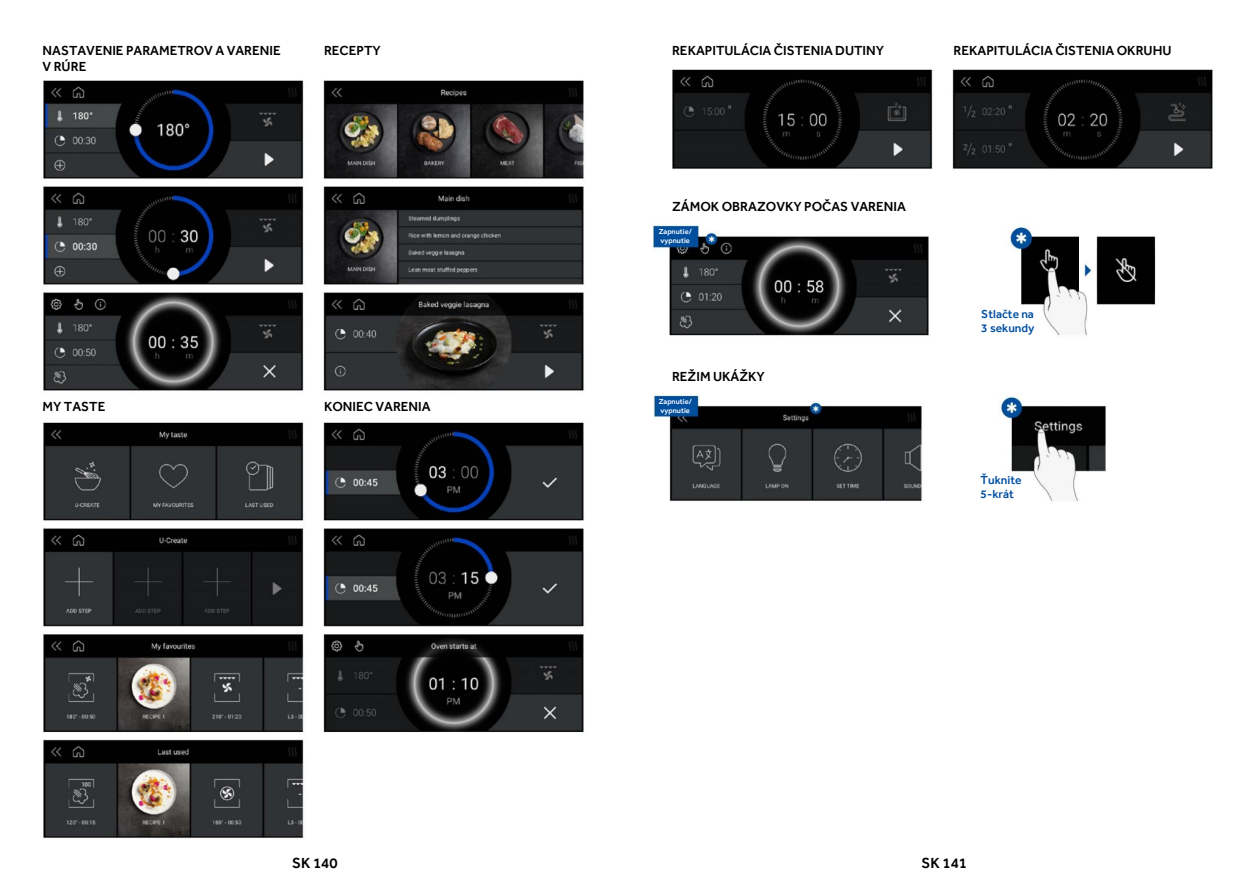
<style>
.page{position:relative;width:1259px;height:893px;background:#fff}
.page>*{position:absolute;margin:0;border:0;box-sizing:border-box;transform-origin:0 0}
.t1{font:500 15px "Effra Trial";color:#000}
.t2{font:500 13.5px/16px "Effra Trial";color:#000}
.t3{font:500 12px/14.2px "Effra Trial";color:#004f9f}
.t4{font:500 7.5px/8.9px "Effra Trial";color:#fff}
</style>
<div class="page">
<img style="left:43px;top:80px;width:541px;height:311px">
<img style="left:43px;top:422px;width:541px;height:416px">
<img style="left:672px;top:69px;width:541px;height:100px">
<img style="left:652px;top:223px;width:504px;height:113px">
<img style="left:653px;top:393px;width:453px;height:108px">
<p class="t2" style="left:43px;top:42px;width:240px">NASTAVENIE PARAMETROV A VARENIE<br>V RÚRE</p>
<p class="t2" style="left:324px;top:42px;width:58px">RECEPTY</p>
<p class="t2" style="left:672px;top:42px;width:213px">REKAPITULÁCIA ČISTENIA DUTINY</p>
<p class="t2" style="left:953px;top:42px;width:219px">REKAPITULÁCIA ČISTENIA OKRUHU</p>
<p class="t2" style="left:672px;top:198px;width:235px">ZÁMOK OBRAZOVKY POČAS VARENIA</p>
<p class="t4" style="left:659px;top:227px;width:35px">Zapnutie/ vypnutie</p>
<p class="t3" style="left:981px;top:307px;width:55px">Stlačte na<br>3 sekundy</p>
<p class="t2" style="left:672px;top:368px;width:94px">REŽIM UKÁŽKY</p>
<p class="t2" style="left:43px;top:398px;width:64px">MY TASTE</p>
<p class="t2" style="left:324px;top:398px;width:108px">KONIEC VARENIA</p>
<p class="t4" style="left:659px;top:397px;width:35px">Zapnutie/ vypnutie</p>
<p class="t3" style="left:980px;top:472px;width:42px">Ťuknite<br>5-krát</p>
<p class="t1" style="left:292px;top:854px;width:47px">SK 140</p>
<p class="t1" style="left:921px;top:854px;width:47px">SK 141</p>
</div>
